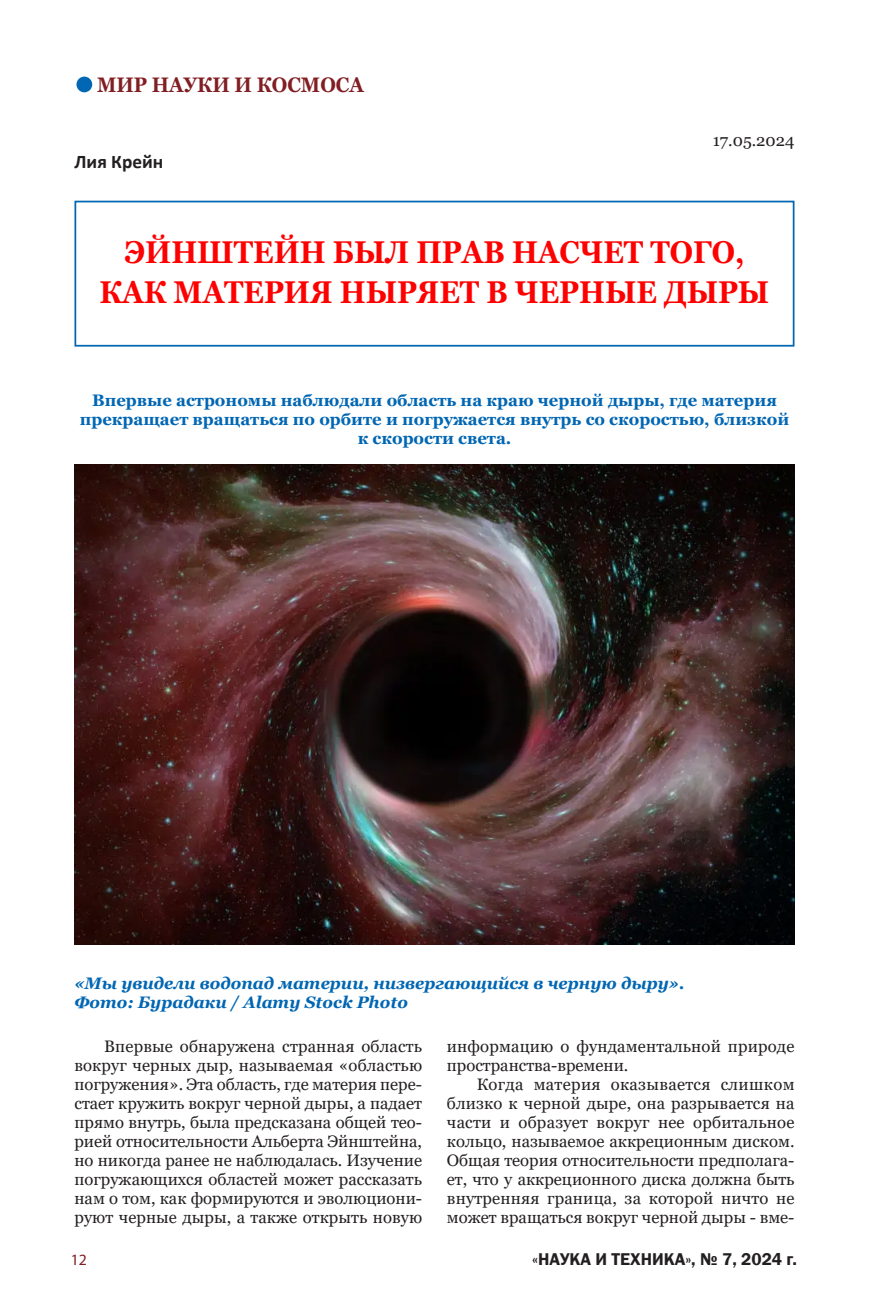
<style>
.page{position:relative;width:869px;height:1315px;background:#fff}
.page>*{position:absolute;margin:0;border:0;box-sizing:border-box;transform-origin:0 0}
.заголовок_мой{font:700 31.5px/40.2px "Georgia";color:#f00;text-align:center;scale:.9 1}
.Рубрика{font:700 21px "Georgia";color:#811e23;scale:.9 1}
.t1{font:700 19.25px "Calibri";color:#231f20}
.t2{font:600 17.5px "Franklin Gothic";color:#231f20}
.текст_мой{font:16.62px/18.9px "Georgia";letter-spacing:.005em;color:#231f20;text-align:justify}
.подзаголовок_мой{font:700 16.62px/18.9px "Georgia";color:#0166b3;text-align:center}
.подпись_под_фото{font:italic 700 16.62px/18.9px "Georgia";color:#0166b3}
.автор_мой{font:16.62px "Georgia";color:#231f20}
.t3{font:15.75px "Myriad Pro";color:#811e23}
</style>
<div class="page">
<div style="left:76px;top:77px;width:16px;height:15px;background:#0166b3;border-radius:50%"></div>
<div style="left:74px;top:201px;width:720px;height:145px;border:2px solid #0166b3"></div>
<img style="left:74px;top:465px;width:720px;height:479px">
<p class="Рубрика" style="left:97px;top:72px;width:298px">МИР НАУКИ И КОСМОСА</p>
<p class="t1" style="left:74px;top:148px;width:90px">Лия Крейн</p>
<p class="автор_мой" style="left:712px;top:130px;width:83px">17.05.2024</p>
<p class="заголовок_мой" style="left:99px;top:232px;width:745px">ЭЙНШТЕЙН БЫЛ ПРАВ НАСЧЕТ ТОГО,<br>КАК МАТЕРИЯ НЫРЯЕТ В ЧЕРНЫЕ ДЫРЫ</p>
<p class="подзаголовок_мой" style="left:80px;top:391px;width:710px">Впервые астрономы наблюдали область на краю черной дыры, где материя прекращает вращаться по орбите и погружается внутрь со скоростью, близкой к скорости света.</p>
<p class="подпись_под_фото" style="left:74px;top:974px;width:611px">«Мы увидели водопад материи, низвергающийся в черную дыру».<br>Фото: Бурадаки / Alamy Stock Photo</p>
<p class="текст_мой" style="left:446px;top:1037px;width:349px">информацию о фундаментальной природе пространства-времени.</p>
<p class="текст_мой" style="left:446px;top:1075px;width:349px;text-indent:30px">Когда материя оказывается слишком близко к черной дыре, она разрывается на части и образует вокруг нее орбитальное кольцо, называемое аккреционным диском.<br>Общая теория относительности предполага&shy;ет, что у аккреционного диска должна быть внутренняя граница, за которой ничто не может вращаться вокруг черной дыры - вме-</p>
<p class="текст_мой" style="left:74px;top:1037px;width:349px;text-indent:30px">Впервые обнаружена странная область вокруг черных дыр, называемая «областью погружения». Эта область, где материя пере&shy;стает кружить вокруг черной дыры, а падает прямо внутрь, была предсказана общей тео&shy;рией относительности Альберта Эйнштейна, но никогда ранее не наблюдалась. Изучение погружающихся областей может рассказать нам о том, как формируются и эволюциони&shy;руют черные дыры, а также открыть новую</p>
<p class="t3" style="left:71px;top:1249px;width:18px">12</p>
<p class="t2" style="left:532px;top:1248px;width:266px">«НАУКА И ТЕХНИКА», № 7, 2024 г.</p>
</div>
